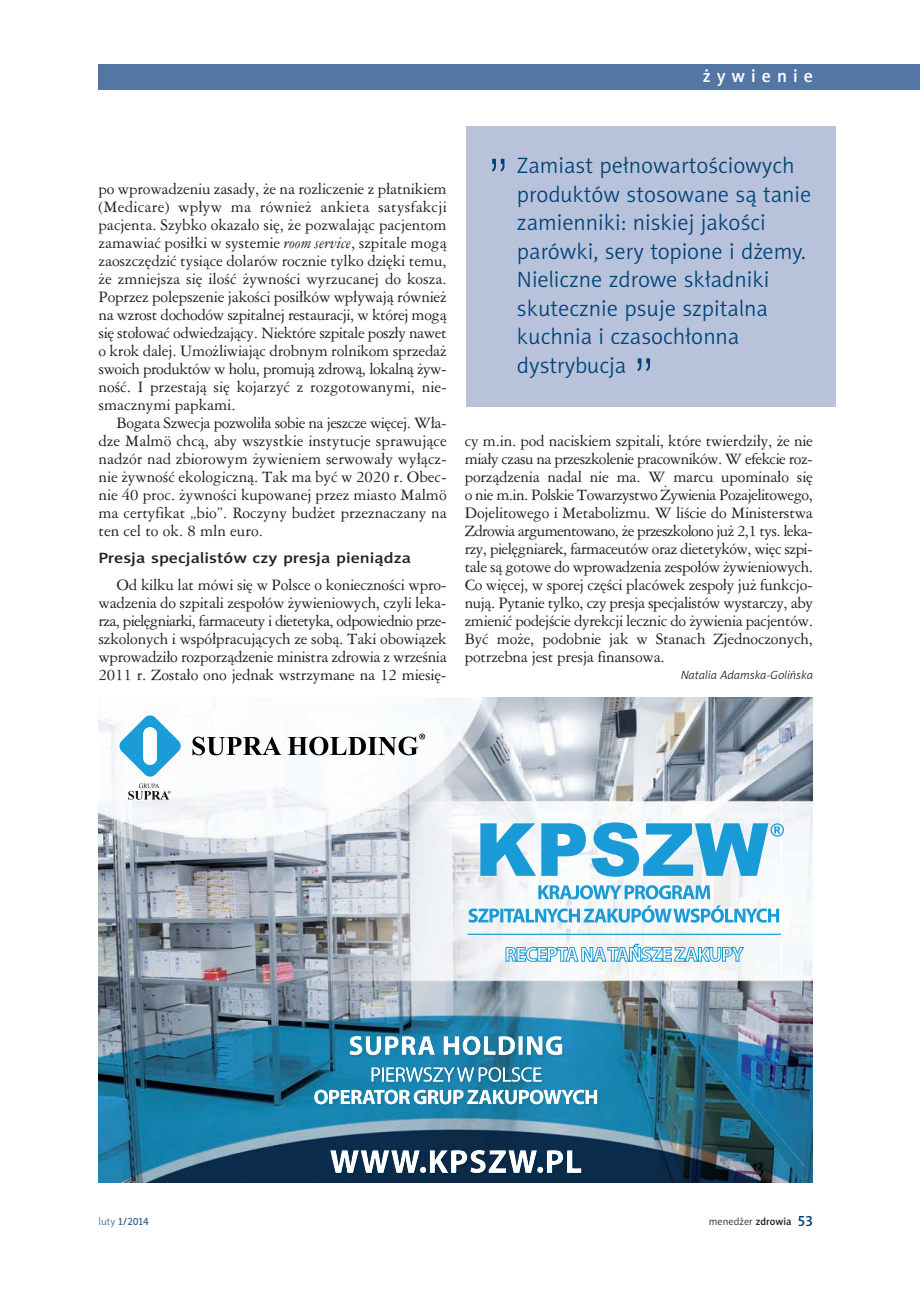
<style>
.page{position:relative;width:920px;height:1290px;background:#fff}
.page>*{position:absolute;margin:0;border:0;box-sizing:border-box;transform-origin:0 0}
.t1{font:52.5px "Swis 721 Lt PL";color:#004279}
.t2{font:22.5px/28.5px "Naomi Sans EFN Light";color:#004279}
.t3{font:18px "Naomi Sans EFNPS Medium";letter-spacing:.335em;color:#fff}
.t4{font:15px/18px "Ameri Garmnd PL";letter-spacing:-.005em;color:#231f20;text-align:justify}
.t5{font:15px "Naomi Sans EFN Medium";color:#231f20;scale:1.2 1}
.t6{font:italic 12px "Naomi Sans EFN Light";color:#231f20}
.t7{font:10.5px "Naomi Sans EFNPS Light";color:#231f20}
.t8{font:10.5px "Naomi Sans EFNPS Medium";color:#3d6799}
.s1{font-style:italic}
.s2{font-family:"Naomi Sans EFNPS Light"}
.s3{font-family:"Naomi Sans EFNPS Medium"}
.s4{font-family:"Naomi Sans EFNPS Medium";font-size:15px;color:#004279}
</style>
<div class="page">
<div style="left:99px;top:65px;width:821px;height:25px;background:#5476a5"></div>
<div style="left:466px;top:126px;width:370px;height:281px;background:#b8c3db"></div>
<img style="left:99px;top:698px;width:714px;height:485px">
<svg style="left:119px;top:715px;width:306px;height:85px"></svg>
<svg style="left:330px;top:1150px;width:251px;height:23px"></svg>
<svg style="left:505px;top:943px;width:239px;height:19px"></svg>
<svg style="left:468px;top:905px;width:311px;height:18px"></svg>
<svg style="left:538px;top:885px;width:172px;height:14px"></svg>
<svg style="left:480px;top:822px;width:304px;height:55px"></svg>
<hr style="left:467px;top:934px;width:314px;height:1px;background:#199bd8">
<svg style="left:314px;top:1090px;width:283px;height:14px"></svg>
<svg style="left:371px;top:1067px;width:170px;height:15px"></svg>
<svg style="left:350px;top:1036px;width:212px;height:19px"></svg>
<img style="left:143px;top:727px;width:14px;height:38px">
<img style="left:332px;top:1169px;width:251px;height:6px">
<img style="left:316px;top:1102px;width:283px;height:4px">
<img style="left:373px;top:1078px;width:171px;height:6px">
<img style="left:351px;top:1051px;width:213px;height:6px">
<img style="left:470px;top:1168px;width:111px;height:5px">
<img style="left:467px;top:1102px;width:130px;height:2px">
<img style="left:467px;top:1078px;width:75px;height:4px">
<p class="t3" style="left:703px;top:69px;width:112px">żywienie</p>
<p class="t4" style="left:99px;top:179px;width:350px">po wprowadzeniu zasady, że na rozliczenie z płatnikiem (Medicare) wpływ ma również ankieta satysfakcji pacjenta. Szybko okazało się, że pozwalając pacjentom zamawiać posiłki w systemie <span class="s1">room service</span>, szpitale mogą zaoszczędzić tysiące dolarów rocznie tylko dzięki temu, że zmniejsza się ilość żywności wyrzucanej do kosza.<br>Poprzez polepszenie jakości posiłków wpływają również na wzrost dochodów szpitalnej restauracji, w której mogą się stołować odwiedzający. Niektóre szpitale poszły nawet o krok dalej. Umożliwiając drobnym rolnikom sprzedaż swoich produktów w holu, promują zdrową, lokalną żyw&shy;ność. I przestają się kojarzyć z rozgotowanymi, nie&shy;smacznymi papkami.</p>
<p class="t4" style="left:99px;top:413px;width:350px;text-indent:18px">Bogata Szwecja pozwoliła sobie na jeszcze więcej. Wła&shy;dze Malmö chcą, aby wszystkie instytucje sprawujące nadzór nad zbiorowym żywieniem serwowały wyłącz&shy;nie żywność ekologiczną. Tak ma być w 2020 r. Obec&shy;nie 40 proc. żywności kupowanej przez miasto Malmö ma certyfikat „bio”. Roczyny budżet przeznaczany na ten cel to ok. 8 mln euro.</p>
<p class="t5" style="left:99px;top:552px;width:262px">Presja specjalistów czy presja pieniądza</p>
<p class="t4" style="left:99px;top:575px;width:350px;text-indent:18px">Od kilku lat mówi się w Polsce o konieczności wpro&shy;wadzenia do szpitali zespołów żywieniowych, czyli leka&shy;rza, pielęgniarki, farmaceuty i dietetyka, odpowiednio prze&shy;szkolonych i współpracujących ze sobą. Taki obowiązek wprowadziło rozporządzenie ministra zdrowia z września 2011 r. Zostało ono jednak wstrzymane na 12 miesię-</p>
<h1 class="t1" style="left:487px;top:151px;width:24px">”</h1>
<h2 class="t2" style="left:517px;top:153px;width:296px">Zamiast pełnowartościowych produktów stosowane są tanie zamienniki: niskiej jakości parówki, sery topione i dżemy.<br>Nieliczne zdrowe składniki skutecznie psuje szpitalna kuchnia i czasochłonna dystrybucja</h2>
<h1 class="t1" style="left:633px;top:350px;width:24px">”</h1>
<p class="t4" style="left:465px;top:431px;width:350px">cy m.in. pod naciskiem szpitali, które twierdziły, że nie miały czasu na przeszkolenie pracowników. W efekcie roz&shy;porządzenia nadal nie ma. W marcu upominało się o nie m.in. Polskie Towarzystwo Żywienia Pozajelitowego, Dojelitowego i Metabolizmu. W liście do Ministerstwa Zdrowia argumentowano, że przeszkolono już 2,1 tys. leka&shy;rzy, pielęgniarek, farmaceutów oraz dietetyków, więc szpi&shy;tale są gotowe do wprowadzenia zespołów żywieniowych.<br>Co więcej, w sporej części placówek zespoły już funkcjo&shy;nują. Pytanie tylko, czy presja specjalistów wystarczy, aby zmienić podejście dyrekcji lecznic do żywienia pacjentów.<br>Być może, podobnie jak w Stanach Zjednoczonych, potrzebna jest presja finansowa.</p>
<p class="t6" style="left:681px;top:671px;width:133px">Natalia Adamska-Golińska</p>
<p class="t8" style="left:99px;top:1217px;width:52px"><span class="s2">luty</span> 1/2014</p>
<p class="t7" style="left:709px;top:1218px;width:106px">menedżer <span class="s3">zdrowia</span> <span class="s4">53</span></p>
</div>
